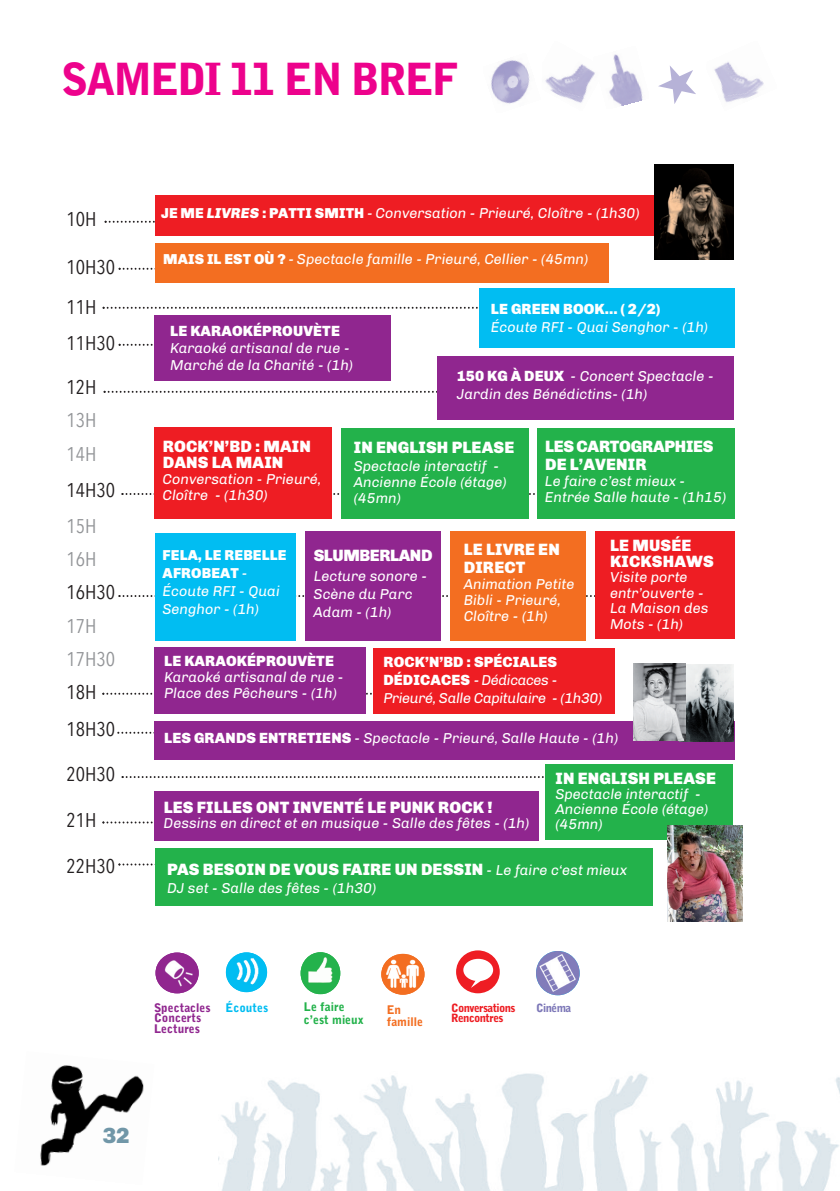
<style>
.page{position:relative;width:840px;height:1191px;background:#fff}
.page>*{position:absolute;margin:0;border:0;box-sizing:border-box;transform-origin:0 0}
.t1{font:900 44px "Bell Gothic Std";letter-spacing:-.05em;color:#ed028c}
.t2{font:900 22px "Chivo";color:#7197a8}
.t3{font:19.8px/40px "Avenir Next Condensed";color:#231f20}
.t4{font:19.8px/33.2px "Avenir Next Condensed";color:#939598}
.t5{font:900 16.4px/16px "Chivo";letter-spacing:.01em;color:#fff}
.t6{font:900 16.4px/18px "Chivo";letter-spacing:-.015em;color:#fff}
.t7{font:900 16.4px "Chivo";letter-spacing:-.025em;color:#fff}
.t8{font:900 14.8px "Chivo";letter-spacing:.01em;color:#fff}
.t9{font:italic 14.4px/18px "Chivo";color:#fff}
.t10{font:italic 14.4px/18px "Chivo";letter-spacing:-.025em;color:#fff}
.t11{font:900 11.8px/10.4px "Bell Gothic Std";color:#90268f}
.t12{font:900 11.8px/13px "Bell Gothic Std";color:#23b24b}
.t13{font:900 11.8px/11.6px "Bell Gothic Std";color:#f36e21}
.t14{font:900 11.8px "Bell Gothic Std";color:#01bdf2}
.t15{font:900 11.4px/10px "Bell Gothic Std";letter-spacing:-.05em;color:#ee1d23}
.t16{font:900 11.4px "Bell Gothic Std";color:#7d78b8}
.s1{font-weight:900;font-style:normal}
.s2{font-weight:900}
.s3{font-weight:900;font-style:normal;font-size:14.8px}
.s4{font-weight:400;font-style:italic;font-size:14.4px}
.s5{font-size:12px}
</style>
<div class="page">
<img style="left:218px;top:1073px;width:621px;height:118px">
<img style="left:40px;top:1065px;width:104px;height:101px">
<svg style="left:102px;top:692px;width:270px;height:2px"></svg>
<svg style="left:117px;top:731px;width:37px;height:2px"></svg>
<svg style="left:121px;top:776px;width:423px;height:2px"></svg>
<svg style="left:102px;top:821px;width:51px;height:2px"></svg>
<svg style="left:118px;top:863px;width:37px;height:2px"></svg>
<svg style="left:121px;top:493px;width:414px;height:2px"></svg>
<svg style="left:118px;top:595px;width:474px;height:2px"></svg>
<svg style="left:102px;top:307px;width:376px;height:2px"></svg>
<svg style="left:118px;top:344px;width:35px;height:2px"></svg>
<svg style="left:103px;top:391px;width:331px;height:2px"></svg>
<svg style="left:118px;top:268px;width:37px;height:2px"></svg>
<svg style="left:104px;top:221px;width:51px;height:2px"></svg>
<div style="left:478px;top:289px;width:255px;height:59px;background:#01bdf2"></div>
<div style="left:436px;top:356px;width:296px;height:63px;background:#90268f"></div>
<div style="left:154px;top:316px;width:236px;height:65px;background:#90268f"></div>
<div style="left:154px;top:647px;width:211px;height:66px;background:#90268f"></div>
<div style="left:373px;top:648px;width:241px;height:65px;background:#ee1d23"></div>
<div style="left:154px;top:427px;width:178px;height:92px;background:#ee1d23"></div>
<div style="left:536px;top:428px;width:198px;height:91px;background:#23b24b"></div>
<div style="left:340px;top:428px;width:188px;height:91px;background:#23b24b"></div>
<div style="left:545px;top:764px;width:187px;height:75px;background:#23b24b"></div>
<div style="left:154px;top:791px;width:384px;height:50px;background:#90268f"></div>
<div style="left:155px;top:848px;width:497px;height:58px;background:#23b24b"></div>
<div style="left:155px;top:243px;width:453px;height:39px;background:#f36e21"></div>
<div style="left:155px;top:195px;width:510px;height:41px;background:#ee1d23"></div>
<div style="left:154px;top:721px;width:580px;height:38px;background:#90268f"></div>
<img style="left:155px;top:952px;width:44px;height:41px;border-radius:50%">
<img style="left:226px;top:952px;width:41px;height:40px;border-radius:50%">
<img style="left:381px;top:954px;width:43px;height:40px;border-radius:50%">
<div style="left:456px;top:950px;width:43px;height:43px;background:#ee1d23;border-radius:50%"></div>
<div style="left:463px;top:958px;width:30px;height:23px;background:#fff;border-radius:50%"></div>
<svg style="left:470px;top:979px;width:12px;height:9px"></svg>
<svg style="left:300px;top:952px;width:40px;height:42px"></svg>
<img style="left:300px;top:953px;width:40px;height:40px;border-radius:50%">
<img style="left:535px;top:951px;width:44px;height:44px;border-radius:50%">
<div style="left:155px;top:533px;width:141px;height:107px;background:#01bdf2"></div>
<div style="left:449px;top:531px;width:136px;height:109px;background:#f36e21"></div>
<div style="left:305px;top:531px;width:136px;height:109px;background:#90268f"></div>
<div style="left:594px;top:531px;width:140px;height:108px;background:#ee1d23"></div>
<img style="left:678px;top:664px;width:54px;height:77px">
<img style="left:633px;top:664px;width:51px;height:76px">
<img style="left:667px;top:825px;width:75px;height:96px">
<img style="left:654px;top:164px;width:79px;height:95px">
<img style="left:609px;top:54px;width:34px;height:52px">
<img style="left:491px;top:60px;width:39px;height:44px">
<img style="left:545px;top:64px;width:50px;height:39px">
<img style="left:714px;top:62px;width:50px;height:40px">
<h1 class="t1" style="left:61px;top:62px;width:399px">samedi 11 en BreF</h1>
<h3 class="t3" style="left:67px;top:200px;width:31px">10H</h3>
<h3 class="t3" style="left:67px;top:248px;width:50px">10H30<br>11H</h3>
<h3 class="t3" style="left:67px;top:324px;width:50px">11H30</h3>
<h3 class="t3" style="left:67px;top:368px;width:31px">12H</h3>
<h3 class="t4" style="left:67px;top:404px;width:31px">13H<br>14H</h3>
<h3 class="t3" style="left:67px;top:470px;width:50px">14H30</h3>
<h3 class="t4" style="left:67px;top:510px;width:31px">15H<br>16H</h3>
<h3 class="t3" style="left:67px;top:573px;width:50px">16H30</h3>
<h3 class="t4" style="left:67px;top:610px;width:50px">17H<br>17H30</h3>
<h3 class="t3" style="left:67px;top:674px;width:50px;line-height:37.2px">18H<br>18H30</h3>
<h3 class="t3" style="left:67px;top:754px;width:50px">20H30</h3>
<h3 class="t3" style="left:67px;top:800px;width:31px">21H</h3>
<h3 class="t3" style="left:67px;top:846px;width:50px">22H30</h3>
<p class="t9" style="left:161px;top:205px;width:480px"><span class="s1">JE ME</span> <span class="s2">LIVRES</span> <span class="s1">: PATTI SMITH</span> - Conversation - Prieuré, Cloître - (1h30)</p>
<p class="t9" style="left:163px;top:252px;width:426px"><span class="s1">MAIS IL EST OÙ ?</span> - Spectacle famille - Prieuré, Cellier - (45mn)</p>
<p class="t8" style="left:170px;top:325px;width:171px">LE KARAOKÉPROUVÈTE</p>
<p class="t9" style="left:170px;top:341px;width:184px;line-height:17px">Karaoké artisanal de rue -<br>Marché de la Charité - (1h)</p>
<p class="t8" style="left:490px;top:303px;width:171px">LE GREEN BOOK... ( 2/2)</p>
<p class="t9" style="left:490px;top:319px;width:218px">Écoute RFI - Quai Senghor - (1h)</p>
<p class="t9" style="left:456px;top:368px;width:258px"><span class="s3">150 KG À DEUX</span> - Concert Spectacle -<br>Jardin des Bénédictins- (1h)</p>
<p class="t5" style="left:163px;top:439px;width:150px">ROCK’N’BD : MAIN<br>DANS LA MAIN</p>
<p class="t9" style="left:162px;top:472px;width:160px;line-height:15.8px">Conversation - Prieuré,<br>Cloître - (1h30)</p>
<p class="t5" style="left:353px;top:440px;width:162px">IN ENGLISH PLEASE</p>
<p class="t9" style="left:353px;top:459px;width:154px;line-height:16px">Spectacle interactif -<br>Ancienne École (étage) (45mn)</p>
<p class="t6" style="left:544px;top:438px;width:170px">LES CARTOGRAPHIES<br>DE L’AVENIR</p>
<p class="t9" style="left:544px;top:474px;width:183px;line-height:16px">Le faire c’est mieux -<br>Entrée Salle haute - (1h15)</p>
<p class="t9" style="left:162px;top:547px;width:125px"><span class="s1">FELA, LE REBELLE<br>AFROBEAT</span> -<br>Écoute RFI - Quai<br>Senghor - (1h)</p>
<p class="t7" style="left:313px;top:549px;width:120px">SLUMBERLAND</p>
<p class="t9" style="left:313px;top:568px;width:115px">Lecture sonore -<br>Scène du Parc<br>Adam - (1h)</p>
<p class="t5" style="left:463px;top:541px;width:97px;line-height:18px">LE LIVRE EN<br>DIRECT</p>
<p class="t9" style="left:463px;top:577px;width:112px;line-height:16px">Animation Petite<br>Bibli - Prieuré,<br>Cloître - (1h)</p>
<p class="t5" style="left:609px;top:539px;width:105px;line-height:15.4px">LE MUSÉE<br>KICKSHAWS</p>
<p class="t9" style="left:609px;top:570px;width:100px;line-height:15.4px">Visite porte entr’ouverte -<br>La Maison des<br>Mots - (1h)</p>
<p class="t8" style="left:164px;top:655px;width:171px">LE KARAOKÉPROUVÈTE</p>
<p class="t9" style="left:164px;top:670px;width:181px;line-height:16px">Karaoké artisanal de rue -<br>Place des Pêcheurs - (1h)</p>
<p class="t9" style="left:164px;top:730px;width:455px"><span class="s3">LES GRANDS ENTRETIENS</span> - Spectacle - Prieuré, Salle Haute - (1h)</p>
<p class="t8" style="left:383px;top:656px;width:175px">ROCK’N’BD : SPÉCIALES</p>
<p class="t10" style="left:383px;top:672px;width:220px"><span class="s3">DÉDICACES</span> -Dédicaces -<br>Prieuré, Salle Capitulaire - (1h30)</p>
<p class="t5" style="left:555px;top:771px;width:162px">IN ENGLISH PLEASE</p>
<p class="t9" style="left:555px;top:787px;width:154px;line-height:15px">Spectacle interactif -<br>Ancienne École (étage) (45mn)</p>
<p class="t5" style="left:164px;top:800px;width:330px">LES FILLES ONT INVENTÉ LE PUNK ROCK !</p>
<p class="t9" style="left:163px;top:815px;width:367px">Dessins en direct et en musique - Salle des fêtes - (1h)</p>
<p class="t5" style="left:167px;top:862px;width:461px">PAS BESOIN DE VOUS FAIRE UN DESSIN <span class="s4">- Le faire c‘est mieux</span></p>
<p class="t9" style="left:167px;top:880px;width:210px">DJ set - Salle des fêtes - (1h30)</p>
<p class="t11" style="left:154px;top:1003px;width:58px">spectacles<br>Concerts lecture<span class="s5">s</span></p>
<p class="t14" style="left:225px;top:1003px;width:44px">Écoutes</p>
<p class="t12" style="left:304px;top:1001px;width:61px">le faire c’est mieux</p>
<p class="t13" style="left:386px;top:1005px;width:38px">en famille</p>
<p class="t15" style="left:451px;top:1003px;width:66px">Conversations rencontres</p>
<p class="t16" style="left:536px;top:1003px;width:36px">Cinéma</p>
<h2 class="t2" style="left:103px;top:1127px;width:29px">32</h2>
</div>
